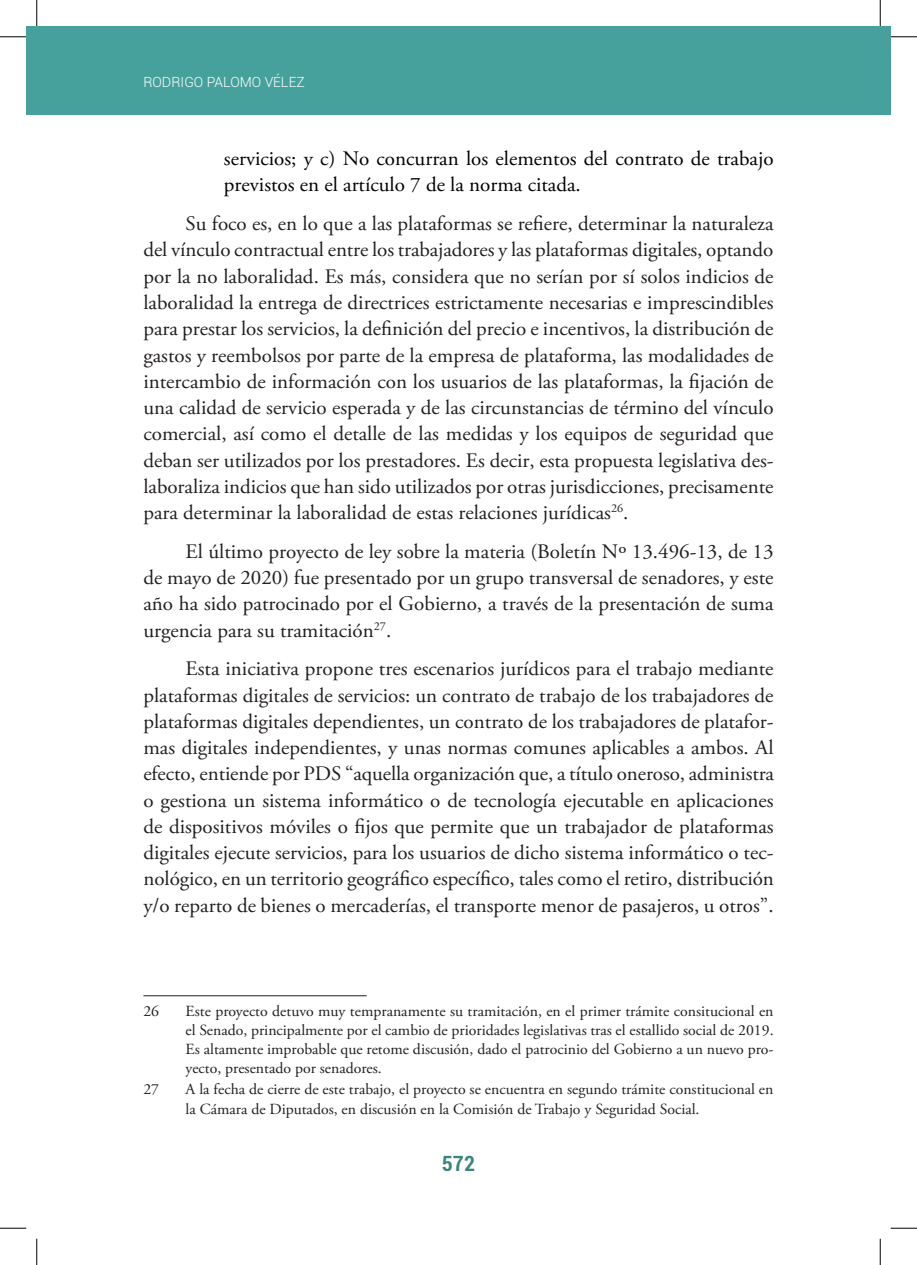
<style>
.page{position:relative;width:917px;height:1265px;background:#fff}
.page>*{position:absolute;margin:0;border:0;box-sizing:border-box;transform-origin:0 0}
.t1{font:700 condensed 21px "Roboto";color:#3b857c}
.t2{font:20.65px/26.2px "Adobe Garamond Pro";color:#231f20;text-align:justify}
.t3{font:20.65px/26.2px "Adobe Garamond Pro";color:#000}
.t4{font:15.4px/19.2px "Adobe Garamond Pro";letter-spacing:-.005em;color:#231f20;text-align:justify}
.t5{font:300 14px "Roboto";color:#fff}
</style>
<div class="page">
<div style="left:27px;top:27px;width:863px;height:88px;background:#46a19c"></div>
<hr style="left:143px;top:995px;width:224px;height:1px;background:#231f20">
<svg style="left:0;top:36px;width:26px;height:1px"></svg>
<svg style="left:891px;top:36px;width:26px;height:1px"></svg>
<svg style="left:0;top:1227px;width:26px;height:1px"></svg>
<svg style="left:891px;top:1227px;width:26px;height:1px"></svg>
<svg style="left:36px;top:0;width:1px;height:26px"></svg>
<svg style="left:36px;top:1238px;width:1px;height:26px"></svg>
<svg style="left:880px;top:0;width:1px;height:26px"></svg>
<svg style="left:880px;top:1238px;width:1px;height:26px"></svg>
<p class="t5" style="left:143px;top:72px;width:163px">RODRIGO PALOMO VÉLEZ</p>
<p class="t3" style="left:224px;top:146px;width:551px">servicios; y c) No concurran los elementos del contrato de trabajo previstos en el artículo 7 de la norma citada.</p>
<p class="t2" style="left:143px;top:211px;width:632px;text-indent:42px">Su foco es, en lo que a las plataformas se refiere, determinar la naturaleza del vínculo contractual entre los trabajadores y las plataformas digitales, optando por la no laboralidad. Es más, considera que no serían por sí solos indicios de laboralidad la entrega de directrices estrictamente necesarias e imprescindibles para prestar los servicios, la definición del precio e incentivos, la distribución de gastos y reembolsos por parte de la empresa de plataforma, las modalidades de intercambio de información con los usuarios de las plataformas, la fijación de una calidad de servicio esperada y de las circunstancias de término del vínculo comercial, así como el detalle de las medidas y los equipos de seguridad que deban ser utilizados por los prestadores. Es decir, esta propuesta legislativa des&shy;laboraliza indicios que han sido utilizados por otras jurisdicciones, precisamente para determinar la laboralidad de estas relaciones jurídicas<sup>26</sup>.</p>
<p class="t2" style="left:143px;top:538px;width:632px;text-indent:42px">El último proyecto de ley sobre la materia (Boletín Nº 13.496-13, de 13 de mayo de 2020) fue presentado por un grupo transversal de senadores, y este año ha sido patrocinado por el Gobierno, a través de la presentación de suma urgencia para su tramitación<sup>27</sup>.</p>
<p class="t2" style="left:143px;top:656px;width:632px;text-indent:42px">Esta iniciativa propone tres escenarios jurídicos para el trabajo mediante plataformas digitales de servicios: un contrato de trabajo de los trabajadores de plataformas digitales dependientes, un contrato de los trabajadores de platafor&shy;mas digitales independientes, y unas normas comunes aplicables a ambos. Al efecto, entiende por PDS “aquella organización que, a título oneroso, administra o gestiona un sistema informático o de tecnología ejecutable en aplicaciones de dispositivos móviles o fijos que permite que un trabajador de plataformas digitales ejecute servicios, para los usuarios de dicho sistema informático o tec&shy;nológico, en un territorio geográfico específico, tales como el retiro, distribución y/o reparto de bienes o mercaderías, el transporte menor de pasajeros, u otros”.</p>
<p class="t4" style="left:143px;top:1001px;width:17px">26</p>
<p class="t4" style="left:186px;top:1001px;width:589px">Este proyecto detuvo muy tempranamente su tramitación, en el primer trámite consitucional en el Senado, principalmente por el cambio de prioridades legislativas tras el estallido social de 2019.<br>Es altamente improbable que retome discusión, dado el patrocinio del Gobierno a un nuevo pro&shy;yecto, presentado por senadores.</p>
<p class="t4" style="left:143px;top:1080px;width:17px">27</p>
<p class="t4" style="left:186px;top:1080px;width:589px">A la fecha de cierre de este trabajo, el proyecto se encuentra en segundo trámite constitucional en la Cámara de Diputados, en discusión en la Comisión de Trabajo y Seguridad Social.</p>
<p class="t1" style="left:442px;top:1148px;width:35px">572</p>
</div>
